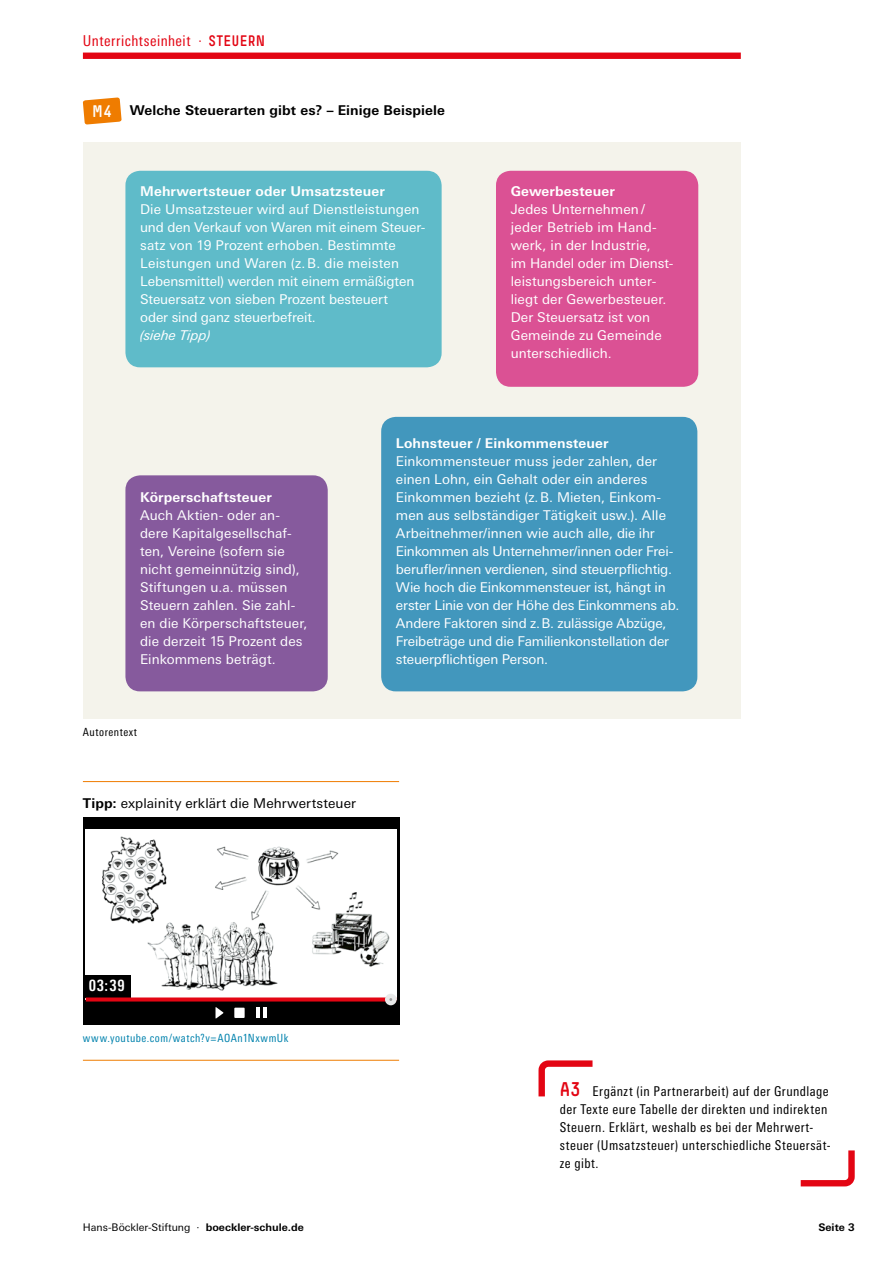
<style>
.page{position:relative;width:893px;height:1263px;background:#fff}
.page>*{position:absolute;margin:0;border:0;box-sizing:border-box;transform-origin:0 0}
.t1{font:700 condensed 15.6px "Univers Next Pro";color:#fff}
.t2{font:condensed 15px "Univers Next Pro";letter-spacing:.035em;color:#e30513}
.t3{font:13.5px/18px "Univers Next Pro";color:#fff}
.t4{font:condensed 13.5px/18px "Univers Next Pro";letter-spacing:.035em;color:#000}
.t5{font:700 13.5px "Univers Next Pro";letter-spacing:.01em;color:#fff}
.t6{font:700 13.5px "Univers Next Pro";letter-spacing:.01em;color:#000}
.t7{font:13.5px "Univers Next Pro";letter-spacing:.01em;color:#000}
.t8{font:italic 13.5px "Univers Next Pro";letter-spacing:.005em;color:#fff}
.t9{font:condensed 11.25px "Univers Next Pro";letter-spacing:.045em;color:#0082ad}
.t10{font:condensed 11.25px "Univers Next Pro";letter-spacing:.05em;color:#000}
.t11{font:10.5px "Univers Next Pro";color:#000}
.t12{font:700 10.5px "Univers Next Pro";color:#000}
.s1{font-family:"Simple HBS";font-stretch:normal}
.s2{font-family:"Simple HBS";font-weight:400;font-size:16.5px;color:#fff}
.s3{font-weight:700}
.s4{font-family:"Simple HBS";font-stretch:normal;font-size:19.5px;color:#e30513}
</style>
<div class="page">
<div style="left:83px;top:53px;width:658px;height:6px;background:#e30513"></div>
<svg style="left:538px;top:1060px;width:55px;height:37px"></svg>
<svg style="left:800px;top:1150px;width:55px;height:37px"></svg>
<div style="left:83px;top:142px;width:658px;height:576px;background:#f4f3eb"></div>
<svg style="left:83px;top:97px;width:39px;height:28px"></svg>
<div style="left:381px;top:417px;width:316px;height:274px;background:#4297bd;border-radius:15px"></div>
<div style="left:125px;top:475px;width:203px;height:216px;background:#865a9d;border-radius:15px"></div>
<div style="left:496px;top:171px;width:202px;height:216px;background:#db5194;border-radius:15px"></div>
<div style="left:83px;top:817px;width:316px;height:207px;background:#000"></div>
<img style="left:86px;top:829px;width:310px;height:168px">
<div style="left:86px;top:975px;width:45px;height:22px;background:#000"></div>
<svg style="left:215px;top:1007px;width:9px;height:12px"></svg>
<div style="left:234px;top:1008px;width:11px;height:10px;background:#fff"></div>
<svg style="left:256px;top:1008px;width:10px;height:10px"></svg>
<svg style="left:86px;top:997px;width:299px;height:4px"></svg>
<div style="left:385px;top:994px;width:12px;height:11px;background:#e9e9e9;border-radius:50%"></div>
<hr style="left:83px;top:781px;width:316px;height:1px;background:#ef7c00">
<hr style="left:83px;top:1060px;width:316px;height:1px;background:#ef7c00">
<div style="left:125px;top:171px;width:317px;height:196px;background:#5fbbc9;border-radius:15px"></div>
<p class="t2" style="left:83px;top:32px;width:184px">Unterrichtseinheit · <span class="s1">STEUERN</span></p>
<p class="t6" style="left:92px;top:102px;width:354px"><span class="s2">M4</span> Welche Steuerarten gibt es? – Einige Beispiele</p>
<p class="t5" style="left:140px;top:183px;width:246px">Mehrwertsteuer oder Umsatzsteuer</p>
<p class="t3" style="left:140px;top:201px;width:287px">Die Umsatzsteuer wird auf Dienstleistungen und den Verkauf von Waren mit einem Steuer&shy;satz von 19 Prozent erhoben. Bestimmte Leistungen und Waren (z.B. die meisten Lebensmittel) werden mit einem ermäßigten Steuersatz von sieben Prozent besteuert<br>oder sind ganz steuerbefreit.</p>
<p class="t8" style="left:140px;top:327px;width:72px">(siehe Tipp)</p>
<p class="t5" style="left:511px;top:183px;width:106px">Gewerbesteuer</p>
<p class="t3" style="left:511px;top:201px;width:164px">Jedes Unternehmen / jeder Betrieb im Hand&shy;werk, in der Industrie,<br>im Handel oder im Dienst&shy;leistungsbereich unter&shy;liegt der Gewerbesteuer.<br>Der Steuersatz ist von<br>Gemeinde zu Gemeinde unterschiedlich.</p>
<p class="t5" style="left:140px;top:489px;width:133px">Körperschaftsteuer</p>
<p class="t3" style="left:140px;top:507px;width:169px">Auch Aktien- oder an&shy;dere Kapitalgesellschaf&shy;ten, Vereine (sofern sie nicht gemeinnützig sind),<br>Stiftungen u.a. müssen<br>Steuern zahlen. Sie zahl&shy;en die Körperschaftsteuer, die derzeit 15 Prozent des<br>Einkommens beträgt.</p>
<p class="t10" style="left:83px;top:726px;width:56px">Autorentext</p>
<p class="t7" style="left:83px;top:796px;width:275px"><span class="s3">Tipp:</span> explainity erklärt die Mehrwertsteuer</p>
<p class="t5" style="left:396px;top:435px;width:214px">Lohnsteuer / Einkommensteuer</p>
<p class="t3" style="left:396px;top:453px;width:285px">Einkommensteuer muss jeder zahlen, der einen Lohn, ein Gehalt oder ein anderes Einkommen bezieht (z.B. Mieten, Einkom&shy;men aus selbständiger Tätigkeit usw.). Alle Arbeitnehmer/innen wie auch alle, die ihr Einkommen als Unternehmer/innen oder Frei&shy;berufler/innen verdienen, sind steuerpflichtig.<br>Wie hoch die Einkommensteuer ist, hängt in erster Linie von der Höhe des Einkommens ab.<br>Andere Faktoren sind z.B. zulässige Abzüge, Freibeträge und die Familienkonstellation der steuerpflichtigen Person.</p>
<p class="t1" style="left:89px;top:976px;width:37px">03:39</p>
<p class="t9" style="left:83px;top:1032px;width:207px">www.youtube.com/watch?v=AOAn1NxwmUk</p>
<p class="t4" style="left:560px;top:1082px;width:272px"><span class="s4">A3</span> Ergänzt (in Partnerarbeit) auf der Grundlage der Texte eure Tabelle der direkten und indirekten Steuern. Erklärt, weshalb es bei der Mehrwert&shy;steuer (Umsatzsteuer) unterschiedliche Steuersät&shy;ze gibt.</p>
<p class="t11" style="left:83px;top:1222px;width:222px">Hans-Böckler-Stiftung · <span class="s3">boeckler-schule.de</span></p>
<p class="t12" style="left:818px;top:1221px;width:38px">Seite 3</p>
</div>
